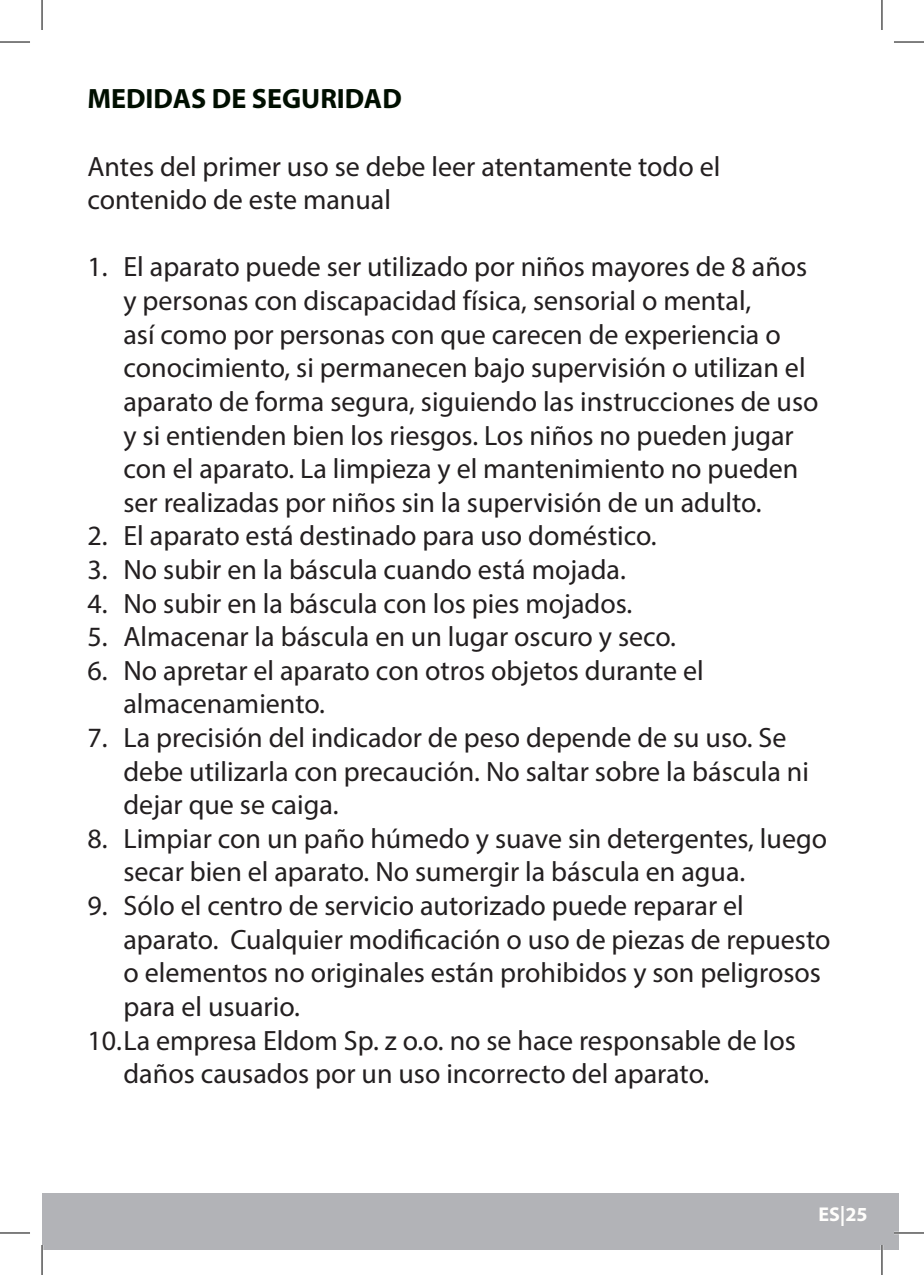
<style>
.page{position:relative;width:924px;height:1275px;background:#fff}
.page>*{position:absolute;margin:0;border:0;box-sizing:border-box;transform-origin:0 0}
.t1{font:28px/33.6px "Myriad Pro";color:#231f20}
.t2{font:700 28px "Myriad Pro";color:#000f00}
.t3{font:700 20px "Myriad Pro";color:#fffefc}
</style>
<div class="page">
<div style="left:42px;top:1193px;width:856px;height:57px;background:#b2b3b7"></div>
<hr style="left:893px;top:1231px;width:30px;height:3px;background:#fff">
<hr style="left:880px;top:1245px;width:2px;height:30px;background:#fff">
<hr style="left:0;top:42px;width:30px;height:1px;background:#000">
<hr style="left:893px;top:42px;width:30px;height:1px;background:#000">
<hr style="left:0;top:1232px;width:30px;height:1px;background:#000">
<hr style="left:893px;top:1232px;width:30px;height:1px;background:#000">
<hr style="left:42px;top:0;width:1px;height:30px;background:#000">
<hr style="left:42px;top:1245px;width:1px;height:30px;background:#000">
<hr style="left:881px;top:0;width:1px;height:30px;background:#000">
<hr style="left:881px;top:1245px;width:1px;height:30px;background:#000">
<p class="t2" style="left:87px;top:81px;width:316px">MEDIDAS DE SEGURIDAD</p>
<p class="t1" style="left:87px;top:149px;width:634px">Antes del primer uso se debe leer atentamente todo el contenido de este manual</p>
<p class="t1" style="left:123px;top:250px;width:696px;text-indent:-36px">1. El aparato puede ser utilizado por niños mayores de 8 años y personas con discapacidad física, sensorial o mental,<br>así como por personas con que carecen de experiencia o conocimiento, si permanecen bajo supervisión o utilizan el aparato de forma segura, siguiendo las instrucciones de uso y si entienden bien los riesgos. Los niños no pueden jugar con el aparato. La limpieza y el mantenimiento no pueden ser realizadas por niños sin la supervisión de un adulto.</p>
<p class="t1" style="left:87px;top:519px;width:570px">2. El aparato está destinado para uso doméstico.</p>
<p class="t1" style="left:87px;top:552px;width:539px">3. No subir en la báscula cuando está mojada.</p>
<p class="t1" style="left:87px;top:586px;width:546px">4. No subir en la báscula con los pies mojados.</p>
<p class="t1" style="left:87px;top:619px;width:590px">5. Almacenar la báscula en un lugar oscuro y seco.</p>
<p class="t1" style="left:123px;top:653px;width:581px;text-indent:-36px">6. No apretar el aparato con otros objetos durante el almacenamiento.</p>
<p class="t1" style="left:123px;top:720px;width:686px;text-indent:-36px">7. La precisión del indicador de peso depende de su uso. Se debe utilizarla con precaución. No saltar sobre la báscula ni dejar que se caiga.</p>
<p class="t1" style="left:123px;top:821px;width:704px;text-indent:-36px">8. Limpiar con un paño húmedo y suave sin detergentes, luego secar bien el aparato. No sumergir la báscula en agua.</p>
<p class="t1" style="left:87px;top:888px;width:657px">9. Sólo el centro de servicio autorizado puede reparar el</p>
<p class="t1" style="left:123px;top:922px;width:708px">aparato. Cualquier modificación o uso de piezas de repuesto</p>
<p class="t1" style="left:123px;top:955px;width:698px">o elementos no originales están prohibidos y son peligrosos</p>
<p class="t1" style="left:123px;top:989px;width:178px">para el usuario.</p>
<p class="t1" style="left:87px;top:1023px;width:709px">10.La empresa Eldom Sp. z o.o. no se hace responsable de los</p>
<p class="t1" style="left:123px;top:1056px;width:587px">daños causados por un uso incorrecto del aparato.</p>
<p class="t3" style="left:818px;top:1200px;width:51px">ES|25</p>
</div>
